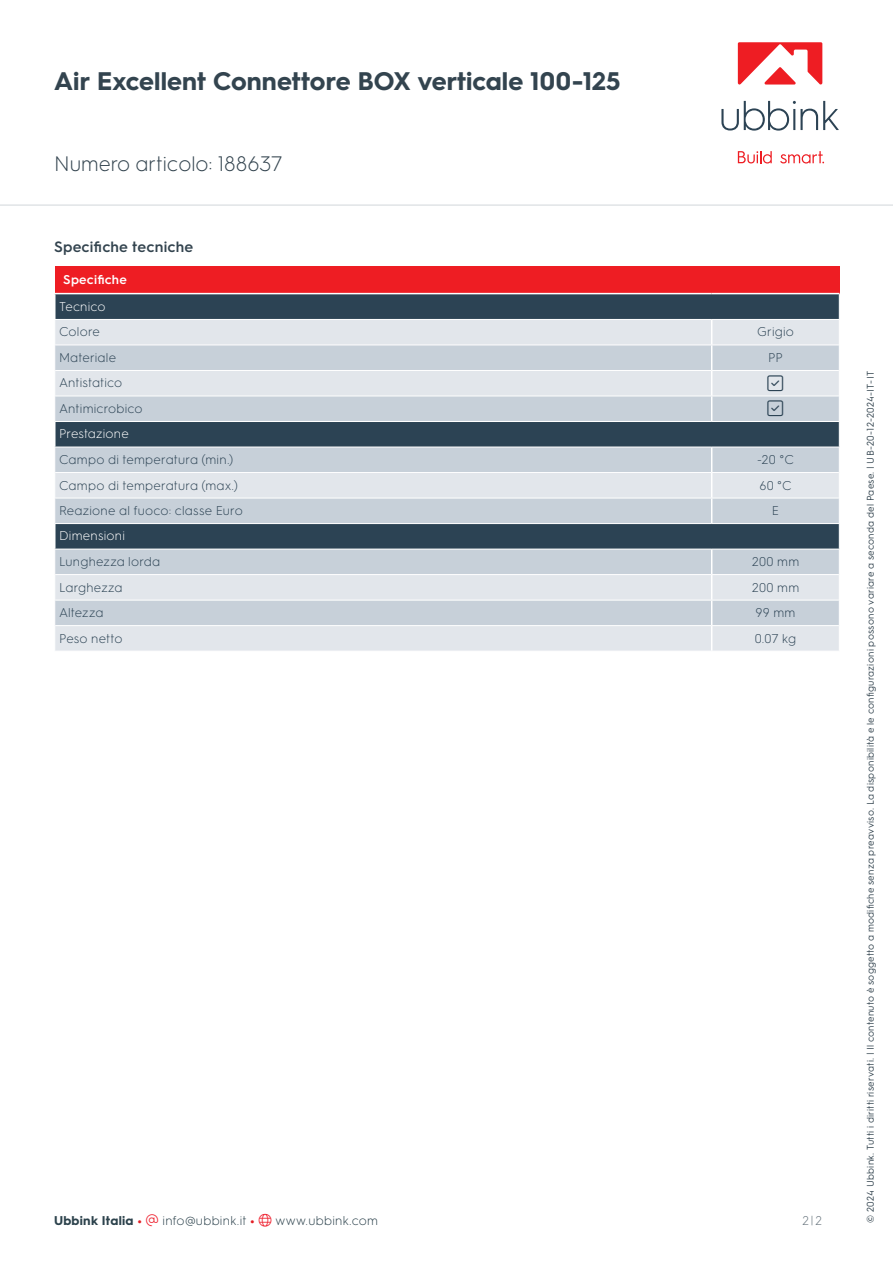
<style>
.page{position:relative;width:893px;height:1263px;background:#fff}
.page>*{position:absolute;margin:0;border:0;box-sizing:border-box;transform-origin:0 0}
.t1{font:700 25.5px "HGS3";letter-spacing:.005em;color:#33444f}
.t2{font:300 21px "HGS3";color:#33444f}
.t3{font:300 18px "Font Awesome 6 Pro";color:#2c4354}
.t4{font:600 15px "HGS3";letter-spacing:.01em;color:#33444f}
.t5{font:300 12.75px "HGS3";letter-spacing:.015em;color:#2c4354}
.t6{font:300 12.75px "HGS3";letter-spacing:.02em;color:#2c424c}
.t7{font:300 12.75px "HGS3";letter-spacing:.015em;color:#fff}
.t8{font:600 12.75px "HGS3";letter-spacing:.015em;color:#fff}
.t9{font:300 12.75px "HGS3";color:#66737c}
.t10{font:9.75px "HGS3";letter-spacing:.025em;color:#33444f}
.s1{font-weight:700}
.s2{font-weight:700;color:#e31e25}
.s3{color:#ee1f2d}
</style>
<div class="page">
<div style="left:55px;top:266px;width:784px;height:28px;background:#ee1d23"></div>
<svg style="left:56px;top:294px;width:783px;height:25px;background:#2f4656"></svg>
<div style="left:55px;top:320px;width:784px;height:331px;background:#e2e6eb"></div>
<svg style="left:55px;top:345px;width:784px;height:280px;background:#b2bcc6"></svg>
<hr style="left:54px;top:293px;width:658px;height:1px;background:#fff">
<hr style="left:712px;top:293px;width:127px;height:1px;background:#fff">
<hr style="left:55px;top:344px;width:657px;height:1px;background:#fff">
<hr style="left:712px;top:344px;width:127px;height:1px;background:#fff">
<hr style="left:55px;top:370px;width:657px;height:1px;background:#fff">
<hr style="left:712px;top:370px;width:127px;height:1px;background:#fff">
<hr style="left:55px;top:396px;width:657px;height:1px;background:#fff">
<hr style="left:712px;top:396px;width:127px;height:1px;background:#fff">
<svg style="left:711px;top:320px;width:1px;height:101px"></svg>
<hr style="left:54px;top:421px;width:658px;height:1px;background:#fff">
<hr style="left:712px;top:421px;width:128px;height:1px;background:#fff">
<hr style="left:54px;top:422px;width:2px;height:25px;background:#fff">
<hr style="left:54px;top:447px;width:658px;height:1px;background:#fff">
<hr style="left:712px;top:447px;width:128px;height:1px;background:#fff">
<hr style="left:55px;top:472px;width:657px;height:1px;background:#fff">
<hr style="left:712px;top:472px;width:127px;height:1px;background:#fff">
<hr style="left:55px;top:498px;width:657px;height:1px;background:#fff">
<hr style="left:712px;top:498px;width:127px;height:1px;background:#fff">
<svg style="left:711px;top:447px;width:1px;height:76px"></svg>
<hr style="left:54px;top:523px;width:658px;height:1px;background:#fff">
<hr style="left:712px;top:523px;width:128px;height:1px;background:#fff">
<hr style="left:54px;top:524px;width:2px;height:25px;background:#fff">
<hr style="left:54px;top:549px;width:658px;height:1px;background:#fff">
<hr style="left:712px;top:549px;width:128px;height:1px;background:#fff">
<hr style="left:55px;top:574px;width:657px;height:1px;background:#fff">
<hr style="left:712px;top:574px;width:127px;height:1px;background:#fff">
<hr style="left:55px;top:600px;width:657px;height:1px;background:#fff">
<hr style="left:712px;top:600px;width:127px;height:1px;background:#fff">
<hr style="left:55px;top:625px;width:657px;height:1px;background:#fff">
<hr style="left:712px;top:625px;width:127px;height:1px;background:#fff">
<svg style="left:711px;top:549px;width:1px;height:102px"></svg>
<svg style="left:839px;top:294px;width:1px;height:255px"></svg>
<hr style="left:0;top:204px;width:893px;height:2px;background:#e1e4e6">
<svg style="left:721px;top:101px;width:118px;height:30px"></svg>
<svg style="left:738px;top:151px;width:34px;height:13px"></svg>
<svg style="left:780px;top:151px;width:44px;height:13px"></svg>
<svg style="left:738px;top:42px;width:84px;height:43px"></svg>
<svg style="left:768px;top:375px;width:15px;height:16px"></svg>
<svg style="left:768px;top:400px;width:15px;height:16px"></svg>
<h1 class="t1" style="left:54px;top:63px;width:568px">Air Excellent Connettore BOX verticale 100-125</h1>
<h2 class="t2" style="left:54px;top:150px;width:230px">Numero articolo: 188637</h2>
<p class="t4" style="left:54px;top:236px;width:141px">Specifiche tecniche</p>
<p class="t8" style="left:63px;top:270px;width:65px">Specifiche</p>
<p class="t7" style="left:59px;top:297px;width:48px">Tecnico</p>
<p class="t5" style="left:59px;top:323px;width:43px">Colore</p>
<p class="t5" style="left:757px;top:323px;width:38px">Grigio</p>
<p class="t5" style="left:59px;top:349px;width:59px">Materiale</p>
<p class="t5" style="left:768px;top:349px;width:16px">PP</p>
<p class="t5" style="left:59px;top:374px;width:65px">Antistatico</p>
<h3 class="t3" style="left:768px;top:374px;width:17px">▲❑◆</h3>
<p class="t5" style="left:59px;top:400px;width:85px">Antimicrobico</p>
<h3 class="t3" style="left:768px;top:399px;width:17px">▲❑◆</h3>
<p class="t7" style="left:59px;top:425px;width:71px">Prestazione</p>
<p class="t5" style="left:59px;top:451px;width:176px">Campo di temperatura (min.)</p>
<p class="t5" style="left:757px;top:451px;width:38px">-20 °C</p>
<p class="t5" style="left:59px;top:476px;width:180px">Campo di temperatura (max.)</p>
<p class="t5" style="left:759px;top:476px;width:34px">60 °C</p>
<p class="t5" style="left:59px;top:502px;width:185px">Reazione al fuoco: classe Euro</p>
<p class="t5" style="left:772px;top:502px;width:9px">E</p>
<p class="t7" style="left:59px;top:527px;width:67px">Dimensioni</p>
<p class="t5" style="left:59px;top:553px;width:103px">Lunghezza lorda</p>
<p class="t5" style="left:752px;top:553px;width:49px">200 mm</p>
<p class="t5" style="left:59px;top:578px;width:65px">Larghezza</p>
<p class="t5" style="left:752px;top:578px;width:49px">200 mm</p>
<p class="t5" style="left:59px;top:604px;width:46px">Altezza</p>
<p class="t5" style="left:755px;top:604px;width:42px">99 mm</p>
<p class="t5" style="left:59px;top:629px;width:65px">Peso netto</p>
<p class="t5" style="left:755px;top:629px;width:43px">0.07 kg</p>
<p class="t6" style="left:54px;top:1211px;width:326px"><span class="s1">Ubbink Italia</span> <span class="s2">•</span> <span class="s3">▼</span> info@ubbink.it <span class="s2">•</span> <span class="s3">●□</span> www.ubbink.com</p>
<p class="t9" style="left:802px;top:1211px;width:21px">2|2</p>
<p class="t10" style="left:864px;top:1222px;width:853px;rotate:-90deg">© 2024 Ubbink. Tutti i diritti riservati. | Il contenuto è soggetto a modifiche senza preavviso. La disponibilità e le configurazioni possono variare a seconda del Paese. | UB-20-12-2024-IT-IT</p>
</div>
